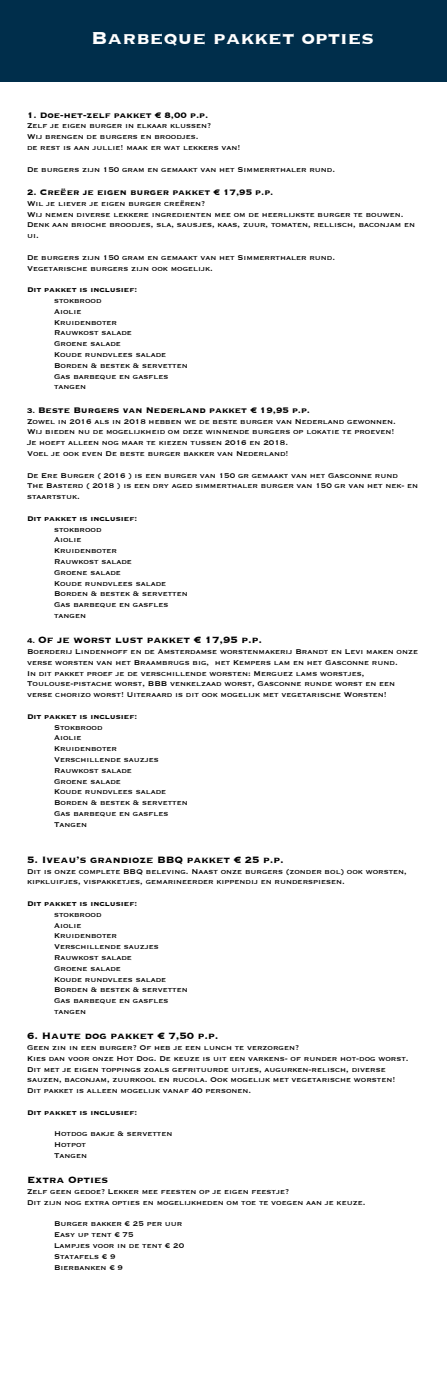
<style>
.page{position:relative;width:447px;height:1382px;background:#fff}
.page>*{position:absolute;margin:0;border:0;box-sizing:border-box;transform-origin:0 0}
.t1{font:700 22.5px "Copperplate";color:#fff}
.t2{font:700 12px "Copperplate";color:#000}
.t3{font:700 10.5px "Copperplate";color:#000}
.t4{font:9px/10.8px "Copperplate";color:#000}
.t5{font:700 9px "Copperplate";color:#000}
.s1{font-size:9px}
</style>
<div class="page">
<div style="left:0;top:0;width:446px;height:81px;background:#002e4b"></div>
<h1 class="t1" style="left:91px;top:23px;width:284px">Barbeque pakket opties</h1>
<p class="t3" style="left:27px;top:108px;width:183px">1. Doe-het-zelf pakket € 8,00 p.p.</p>
<p class="t4" style="left:27px;top:120px;width:215px">Zelf je eigen burger in elkaar klussen?<br>Wij brengen de burgers en broodjes.<br>de rest is aan jullie! maak er wat lekkers van!</p>
<p class="t4" style="left:27px;top:163px;width:309px">De burgers zijn 150 gram en gemaakt van het Simmerrthaler rund.</p>
<p class="t3" style="left:27px;top:185px;width:248px">2. Creëer je eigen burger pakket € 17,95 p.p.</p>
<p class="t4" style="left:27px;top:197px;width:389px">Wil je liever je eigen burger creëren?<br>Wij nemen diverse lekkere ingredienten mee om de heerlijkste burger te bouwen.<br>Denk aan brioche broodjes, sla, sausjes, kaas, zuur, tomaten, rellisch, baconjam en ui.</p>
<p class="t4" style="left:27px;top:251px;width:309px">De burgers zijn 150 gram en gemaakt van het Simmerrthaler rund.<br>Vegetarische burgers zijn ook mogelijk.</p>
<p class="t5" style="left:27px;top:284px;width:111px">Dit pakket is inclusief:</p>
<p class="t4" style="left:54px;top:295px;width:135px">stokbrood<br>Aiolie<br>Kruidenboter<br>Rauwkost salade<br>Groene salade<br>Koude rundvlees salade<br>Borden &amp; bestek &amp; servetten<br>Gas barbeque en gasfles tangen</p>
<p class="t3" style="left:27px;top:403px;width:284px"><span class="s1">3.</span> Beste Burgers van Nederland pakket € 19,95 p.p.</p>
<p class="t4" style="left:27px;top:415px;width:370px">Zowel in 2016 als in 2018 hebben we de beste burger van Nederland gewonnen.<br>Wij bieden nu de mogelijkheid om deze winnende burgers op lokatie te proeven!<br>Je hoeft alleen nog maar te kiezen tussen 2016 en 2018.<br>Voel je ook even De beste burger bakker van Nederland!</p>
<p class="t4" style="left:27px;top:469px;width:392px">De Ere Burger ( 2016 ) is een burger van 150 gr gemaakt van het Gasconne rund<br>The Basterd ( 2018 ) is een dry aged simmerthaler burger van 150 gr van het nek- en staartstuk.</p>
<p class="t5" style="left:27px;top:512px;width:111px">Dit pakket is inclusief:</p>
<p class="t4" style="left:54px;top:523px;width:135px">stokbrood<br>Aiolie<br>Kruidenboter<br>Rauwkost salade<br>Groene salade<br>Koude rundvlees salade<br>Borden &amp; bestek &amp; servetten<br>Gas barbeque en gasfles tangen</p>
<h2 class="t2" style="left:27px;top:632px;width:236px"><span class="s1">4.</span> Of je worst lust pakket € 17,95 p.p.</h2>
<p class="t4" style="left:27px;top:646px;width:392px">Boerderij Lindenhoff en de Amsterdamse worstenmakerij Brandt en Levi maken onze verse worsten van het Braambrugs big, het Kempers lam en het Gasconne rund.<br>In dit pakket proef je de verschillende worsten: Merguez lams worstjes, Toulouse-pistache worst, BBB venkelzaad worst, Gasconne runde worst en een verse chorizo worst! Uiteraard is dit ook mogelijk met vegetarische Worsten!</p>
<p class="t5" style="left:27px;top:710px;width:111px">Dit pakket is inclusief:</p>
<p class="t4" style="left:54px;top:721px;width:135px">Stokbrood<br>Aiolie<br>Kruidenboter<br>Verschillende sauzjes<br>Rauwkost salade<br>Groene salade<br>Koude rundvlees salade<br>Borden &amp; bestek &amp; servetten<br>Gas barbeque en gasfles<br>Tangen</p>
<h2 class="t2" style="left:27px;top:852px;width:258px">5. Iveau’s grandioze BBQ pakket € 25 p.p.</h2>
<p class="t4" style="left:27px;top:865px;width:381px">Dit is onze complete BBQ beleving. Naast onze burgers (zonder bol) ook worsten, kipkluifjes, vispakketjes, gemarineerder kippendij en runderspiesen.</p>
<p class="t5" style="left:27px;top:898px;width:111px">Dit pakket is inclusief:</p>
<p class="t4" style="left:54px;top:908px;width:135px">stokbrood<br>Aiolie<br>Kruidenboter<br>Verschillende sauzjes<br>Rauwkost salade<br>Groene salade<br>Koude rundvlees salade<br>Borden &amp; bestek &amp; servetten<br>Gas barbeque en gasfles tangen</p>
<h2 class="t2" style="left:27px;top:1028px;width:193px">6. Haute dog pakket € 7,50 p.p.</h2>
<p class="t4" style="left:27px;top:1042px;width:383px">Geen zin in een burger? Of heb je een lunch te verzorgen?<br>Kies dan voor onze Hot Dog. De keuze is uit een varkens- of runder hot-dog worst.<br>Dit met je eigen toppings zoals gefrituurde uitjes, augurken-relisch, diverse sauzen, baconjam, zuurkool en rucola. Ook mogelijk met vegetarische worsten!<br>Dit pakket is alleen mogelijk vanaf 40 personen.</p>
<p class="t5" style="left:27px;top:1106px;width:111px">Dit pakket is inclusief:</p>
<p class="t4" style="left:54px;top:1128px;width:120px">Hotdog bakje &amp; servetten<br>Hotpot<br>Tangen</p>
<h2 class="t2" style="left:27px;top:1172px;width:83px">Extra Opties</h2>
<p class="t4" style="left:27px;top:1186px;width:340px">Zelf geen gedoe? Lekker mee feesten op je eigen feestje?<br>Dit zijn nog extra opties en mogelijkheden om toe te voegen aan je keuze.</p>
<p class="t4" style="left:54px;top:1218px;width:131px">Burger bakker € 25 per uur<br>Easy up tent € 75<br>Lampjes voor in de tent € 20<br>Statafels € 9<br>Bierbanken € 9</p>
</div>
